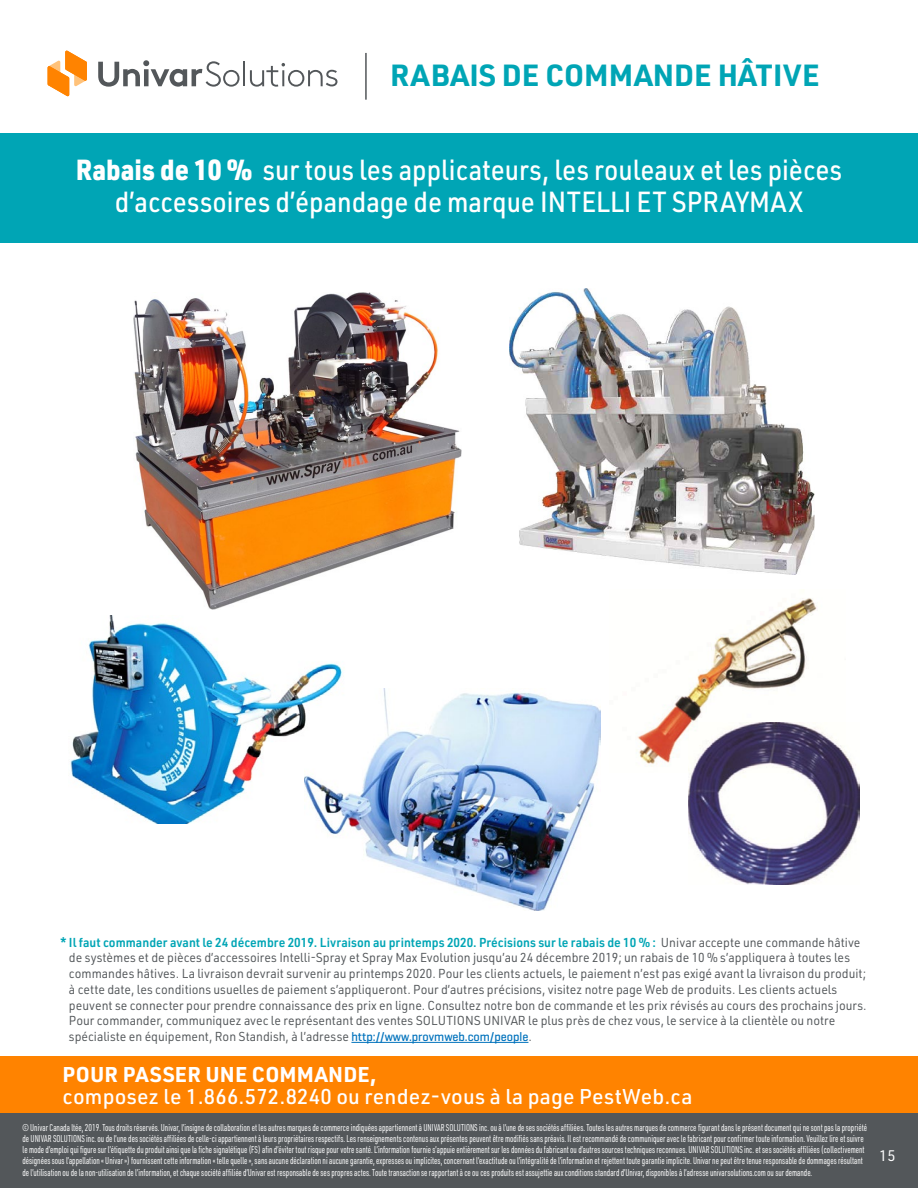
<style>
.page{position:relative;width:918px;height:1188px;background:#fff}
.page>*{position:absolute;margin:0;border:0;box-sizing:border-box;transform-origin:0 0}
.t1{font:700 30px "URWDIN";color:#00a5b5}
.t2{font:500 28.5px/31.5px "URWDIN";color:#fff;text-align:center;scale:.9 1}
.t3{font:500 21px/22.5px "URWDIN";letter-spacing:.01em;color:#fff}
.t4{font:15px "URWDIN";color:#fff}
.t5{font:12.75px/15.8px "URWDIN";color:#53575a;scale:.95 1}
.t6{font:9.75px/11.2px "URWDIN Cond";color:#fff;scale:.89 1}
.s1{font-weight:900}
.s2{font-weight:600;color:#00a5b5}
.s3{font-family:"Geogrotesque";font-weight:500;color:#0072bc}
.s4{font-weight:700}
</style>
<div class="page">
<div style="left:0;top:134px;width:918px;height:109px;background:#00a5b5"></div>
<hr style="left:365px;top:53px;width:2px;height:47px;background:#53575a">
<svg style="left:98px;top:60px;width:142px;height:27px"></svg>
<hr style="left:243px;top:61px;width:2px;height:25px;background:#53575a">
<svg style="left:250px;top:63px;width:87px;height:24px"></svg>
<svg style="left:48px;top:51px;width:39px;height:45px"></svg>
<div style="left:0;top:1057px;width:918px;height:68px;background:#ff8300"></div>
<div style="left:0;top:1113px;width:918px;height:75px;background:#53575a"></div>
<hr style="left:351px;top:1042px;width:177px;height:1px;background:#0072bc">
<img style="left:70px;top:616px;width:273px;height:208px">
<img style="left:304px;top:688px;width:296px;height:222px">
<img style="left:689px;top:752px;width:170px;height:133px">
<img style="left:134px;top:292px;width:327px;height:317px">
<img style="left:509px;top:288px;width:305px;height:287px">
<img style="left:636px;top:598px;width:210px;height:174px">
<p class="t1" style="left:390px;top:55px;width:431px">RABAIS DE COMMANDE HÂTIVE</p>
<p class="t2" style="left:76px;top:153px;width:853px"><span class="s1">Rabais de 10 %</span> sur tous les applicateurs, les rouleaux et les pièces d’accessoires d’épandage de marque INTELLI ET SPRAYMAX</p>
<p class="t5" style="left:69px;top:934px;width:841px;text-indent:-9px"><span class="s2">* Il faut commander avant le 24 décembre 2019. Livraison au printemps 2020. Précisions sur le rabais de 10 % :</span> Univar accepte une commande hâtive de systèmes et de pièces d’accessoires Intelli-Spray et Spray Max Evolution jusqu’au 24 décembre 2019; un rabais de 10 % s’appliquera à toutes les commandes hâtives. La livraison devrait survenir au printemps 2020. Pour les clients actuels, le paiement n’est pas exigé avant la livraison du produit; à cette date, les conditions usuelles de paiement s’appliqueront. Pour d’autres précisions, visitez notre page Web de produits. Les clients actuels peuvent se connecter pour prendre connaissance des prix en ligne. Consultez notre bon de commande et les prix révisés au cours des prochains jours.<br>Pour commander, communiquez avec le représentant des ventes SOLUTIONS UNIVAR le plus près de chez vous, le service à la clientèle ou notre spécialiste en équipement, Ron Standish, à l’adresse <span class="s3">http://www.provmweb.com/people</span>.</p>
<p class="t3" style="left:63px;top:1062px;width:631px"><span class="s4">POUR PASSER UNE COMMANDE,<br></span>composez le 1.866.572.8240 ou rendez-vous à la page PestWeb.ca</p>
<p class="t6" style="left:22px;top:1121px;width:951px">© Univar Canada ltée, 2019. Tous droits réservés. Univar, l’insigne de collaboration et les autres marques de commerce indiquées appartiennent à UNIVAR SOLUTIONS inc. ou à l’une de ses sociétés affiliées. Toutes les autres marques de commerce figurant dans le présent document qui ne sont pas la propriété de UNIVAR SOLUTIONS inc. ou de l’une des sociétés affiliées de celle-ci appartiennent à leurs propriétaires respectifs. Les renseignements contenus aux présentes peuvent être modifiés sans préavis. Il est recommandé de communiquer avec le fabricant pour confirmer toute information. Veuillez lire et suivre le mode d’emploi qui figure sur l’étiquette du produit ainsi que la fiche signalétique (FS) afin d’éviter tout risque pour votre santé. L’information fournie s’appuie entièrement sur les données du fabricant ou d’autres sources techniques reconnues. UNIVAR SOLUTIONS inc. et ses sociétés affiliées (collectivement désignées sous l’appellation « Univar ») fournissent cette information « telle quelle », sans aucune déclaration ni aucune garantie, expresses ou implicites, concernant l’exactitude ou l’intégralité de l’information et rejettent toute garantie implicite. Univar ne peut être tenue responsable de dommages résultant de l’utilisation ou de la non-utilisation de l’information, et chaque société affiliée d’Univar est responsable de ses propres actes. Toute transaction se rapportant à ce ou ces produits est assujettie aux conditions standard d’Univar, disponibles à l’adresse univarsolutions.com ou sur demande.</p>
<h3 class="t4" style="left:879px;top:1146px;width:18px">15</h3>
</div>
